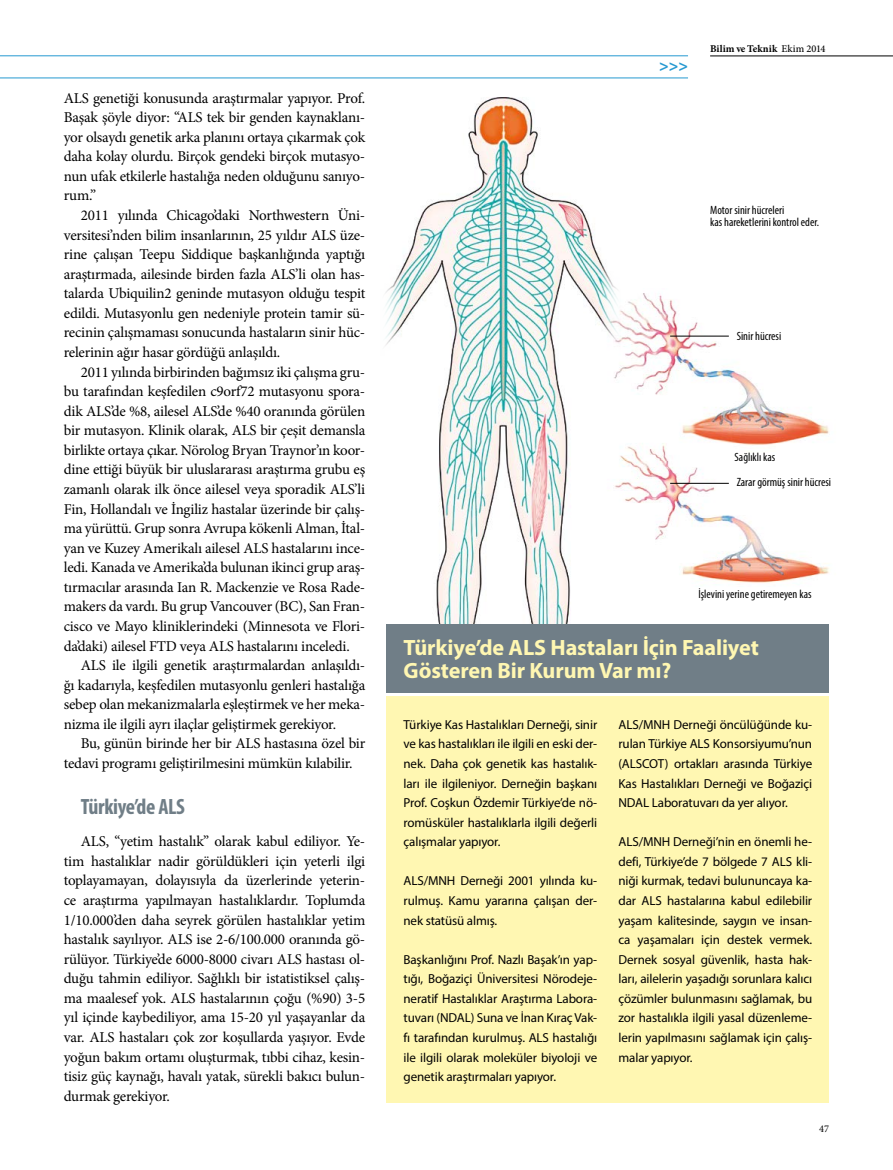
<style>
.page{position:relative;width:893px;height:1170px;background:#fff}
.page>*{position:absolute;margin:0;border:0;box-sizing:border-box;transform-origin:0 0}
.t1{font:700 22.2px/22.2px "Myriad Pro";letter-spacing:-.005em;color:#fff7b2}
.t2{font:700 condensed 22.2px "Myriad Pro";letter-spacing:-.015em;color:#707e87}
.t3{font:700 16.2px "Myriad Pro";color:#2699d1}
.t4{font:15px/19.5px "Minion Pro";letter-spacing:-.015em;color:#000;text-align:justify}
.t5{font:13.05px/19.5px "Myriad Pro";letter-spacing:-.01em;color:#000;text-align:justify}
.t6{font:condensed 12px/12px "Myriad Pro";color:#000}
.t7{font:700 10.35px "Minion Pro";letter-spacing:.005em;color:#000}
.t8{font:10.35px "Minion Pro";color:#000}
.s1{font-weight:500}
</style>
<div class="page">
<hr style="left:0;top:78px;width:688px;height:1px;background:#2699d1">
<hr style="left:0;top:56px;width:688px;height:1px;background:#2699d1">
<hr style="left:710px;top:56px;width:183px;height:1px;background:#000">
<img style="left:385px;top:97px;width:231px;height:527px">
<img style="left:585px;top:288px;width:245px;height:312px">
<div style="left:387px;top:696px;width:442px;height:407px;background:#fff7b2"></div>
<div style="left:387px;top:624px;width:442px;height:68px;background:#707e87"></div>
<hr style="left:670px;top:336px;width:59px;height:1px;background:#000">
<hr style="left:670px;top:483px;width:59px;height:1px;background:#000">
<p class="t4" style="left:64px;top:88px;width:303px">ALS genetiği konusunda araştırmalar yapıyor. Prof.<br>Başak şöyle diyor: “ALS tek bir genden kaynaklanı&shy;yor olsaydı genetik arka planını ortaya çıkarmak çok daha kolay olurdu. Birçok gendeki birçok mutasyo&shy;nun ufak etkilerle hastalığa neden olduğunu sanıyo&shy;rum.”</p>
<p class="t4" style="left:64px;top:205px;width:303px;text-indent:17px">2011 yılında Chicago’daki Northwestern Üni&shy;versitesi’nden bilim insanlarının, 25 yıldır ALS üze&shy;rine çalışan Teepu Siddique başkanlığında yaptığı araştırmada, ailesinde birden fazla ALS’li olan has&shy;talarda Ubiquilin2 geninde mutasyon olduğu tespit edildi. Mutasyonlu gen nedeniyle protein tamir sü&shy;recinin çalışmaması sonucunda hastaların sinir hüc&shy;relerinin ağır hasar gördüğü anlaşıldı.</p>
<p class="t4" style="left:64px;top:362px;width:303px;text-indent:17px">2011 yılında birbirinden bağımsız iki çalışma gru&shy;bu tarafından keşfedilen c9orf72 mutasyonu spora&shy;dik ALS’de %8, ailesel ALS’de %40 oranında görülen bir mutasyon. Klinik olarak, ALS bir çeşit demansla birlikte ortaya çıkar. Nörolog Bryan Traynor’ın koor&shy;dine ettiği büyük bir uluslararası araştırma grubu eş zamanlı olarak ilk önce ailesel veya sporadik ALS’li Fin, Hollandalı ve İngiliz hastalar üzerinde bir çalış&shy;ma yürüttü. Grup sonra Avrupa kökenli Alman, İtal&shy;yan ve Kuzey Amerikalı ailesel ALS hastalarını ince&shy;ledi. Kanada ve Amerika’da bulunan ikinci grup araş&shy;tırmacılar arasında Ian R. Mackenzie ve Rosa Rade&shy;makers da vardı. Bu grup Vancouver (BC), San Fran&shy;cisco ve Mayo kliniklerindeki (Minnesota ve Flori&shy;da’daki) ailesel FTD veya ALS hastalarını inceledi.</p>
<p class="t4" style="left:64px;top:655px;width:303px;text-indent:17px">ALS ile ilgili genetik araştırmalardan anlaşıldı&shy;ğı kadarıyla, keşfedilen mutasyonlu genleri hastalığa sebep olan mekanizmalarla eşleştirmek ve her meka&shy;nizma ile ilgili ayrı ilaçlar geliştirmek gerekiyor.</p>
<p class="t4" style="left:64px;top:733px;width:303px;text-indent:17px">Bu, günün birinde her bir ALS hastasına özel bir tedavi programı geliştirilmesini mümkün kılabilir.</p>
<h1 class="t2" style="left:81px;top:792px;width:106px">Türkiye’de ALS</h1>
<p class="t4" style="left:64px;top:831px;width:303px;text-indent:17px">ALS, “yetim hastalık” olarak kabul ediliyor. Ye&shy;tim hastalıklar nadir görüldükleri için yeterli ilgi toplayamayan, dolayısıyla da üzerlerinde yeterin&shy;ce araştırma yapılmayan hastalıklardır. Toplumda 1/10.000’den daha seyrek görülen hastalıklar yetim hastalık sayılıyor. ALS ise 2-6/100.000 oranında gö&shy;rülüyor. Türkiye’de 6000-8000 civarı ALS hastası ol&shy;duğu tahmin ediliyor. Sağlıklı bir istatistiksel çalış&shy;ma maalesef yok. ALS hastalarının çoğu (%90) 3-5 yıl içinde kaybediliyor, ama 15-20 yıl yaşayanlar da var. ALS hastaları çok zor koşullarda yaşıyor. Evde yoğun bakım ortamı oluşturmak, tıbbi cihaz, kesin&shy;tisiz güç kaynağı, havalı yatak, sürekli bakıcı bulun&shy;durmak gerekiyor.</p>
<p class="t3" style="left:659px;top:55px;width:30px">&gt;&gt;&gt;</p>
<p class="t7" style="left:710px;top:41px;width:117px">Bilim ve Teknik <span class="s1">Ekim 2014</span></p>
<p class="t6" style="left:710px;top:204px;width:110px">Motor sinir hücreleri<br>kas hareketlerini kontrol eder.</p>
<p class="t6" style="left:737px;top:329px;width:46px">Sinir hücresi</p>
<p class="t6" style="left:734px;top:450px;width:42px">Sağlıklı kas</p>
<p class="t6" style="left:737px;top:476px;width:96px">Zarar görmüş sinir hücresi</p>
<p class="t6" style="left:698px;top:588px;width:115px">İşlevini yerine getiremeyen kas</p>
<h1 class="t1" style="left:404px;top:636px;width:357px">Türkiye’de ALS Hastaları İçin Faaliyet<br>Gösteren Bir Kurum Var mı?</h1>
<p class="t5" style="left:404px;top:714px;width:195px">Türkiye Kas Hastalıkları Derneği, sinir ve kas hastalıkları ile ilgili en eski der&shy;nek. Daha çok genetik kas hastalık&shy;ları ile ilgileniyor. Derneğin başkanı Prof. Coşkun Özdemir Türkiye’de nö&shy;romüsküler hastalıklarla ilgili değerli çalışmalar yapıyor.</p>
<p class="t5" style="left:404px;top:870px;width:195px">ALS/MNH Derneği 2001 yılında ku&shy;rulmuş. Kamu yararına çalışan der&shy;nek statüsü almış.</p>
<p class="t5" style="left:404px;top:949px;width:195px">Başkanlığını Prof. Nazlı Başak’ın yap&shy;tığı, Boğaziçi Üniversitesi Nörodeje&shy;neratif Hastalıklar Araştırma Labora&shy;tuvarı (NDAL) Suna ve İnan Kıraç Vak&shy;fı tarafından kurulmuş. ALS hastalığı ile ilgili olarak moleküler biyoloji ve genetik araştırmaları yapıyor.</p>
<p class="t5" style="left:618px;top:714px;width:195px">ALS/MNH Derneği öncülüğünde ku&shy;rulan Türkiye ALS Konsorsiyumu’nun (ALSCOT) ortakları arasında Türkiye Kas Hastalıkları Derneği ve Boğaziçi NDAL Laboratuvarı da yer alıyor.</p>
<p class="t5" style="left:618px;top:831px;width:195px">ALS/MNH Derneği’nin en önemli he&shy;defi, Türkiye’de 7 bölgede 7 ALS kli&shy;niği kurmak, tedavi bulununcaya ka&shy;dar ALS hastalarına kabul edilebilir yaşam kalitesinde, saygın ve insan&shy;ca yaşamaları için destek vermek.<br>Dernek sosyal güvenlik, hasta hak&shy;ları, ailelerin yaşadığı sorunlara kalıcı çözümler bulunmasını sağlamak, bu zor hastalıkla ilgili yasal düzenleme&shy;lerin yapılmasını sağlamak için çalış&shy;malar yapıyor.</p>
<p class="t8" style="left:819px;top:1121px;width:11px">47</p>
</div>
